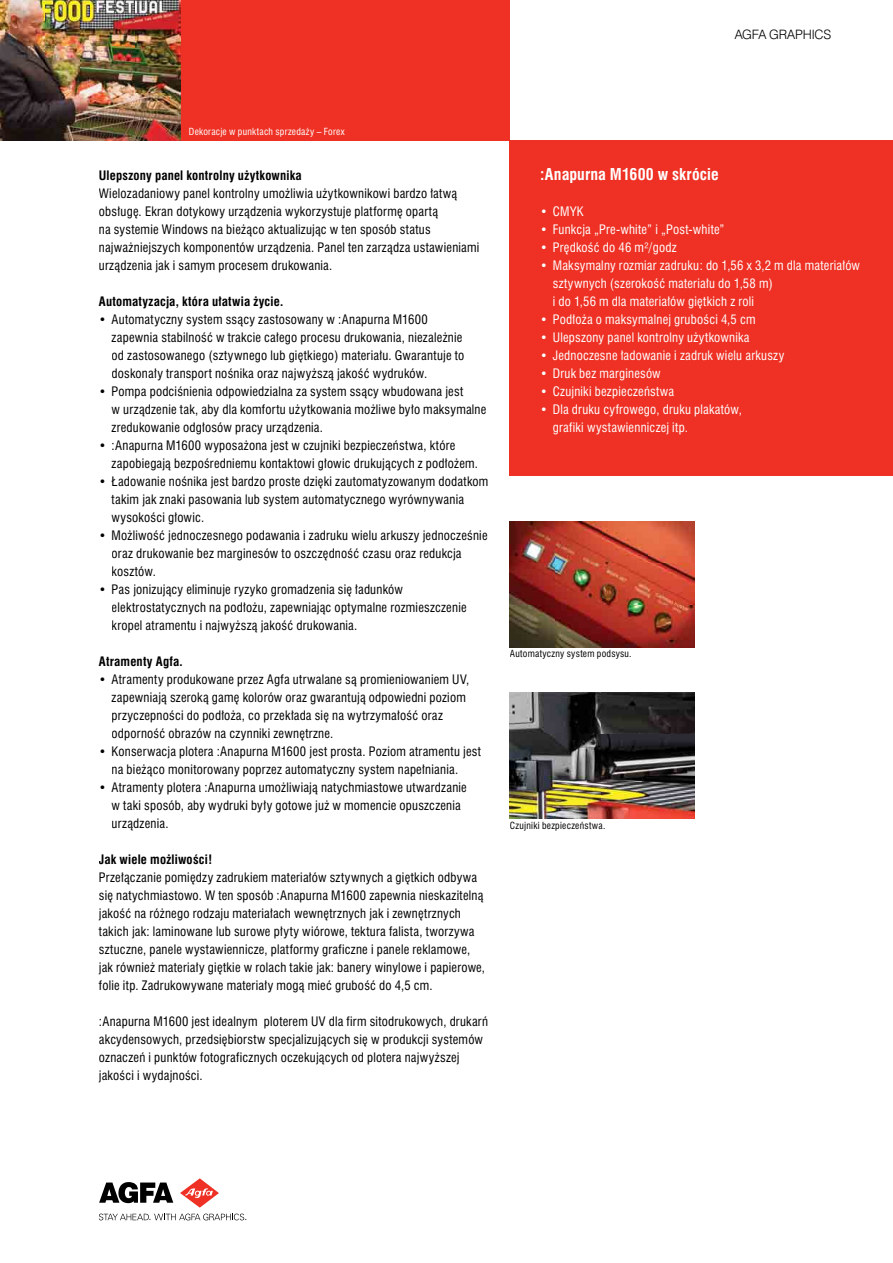
<style>
.page{position:relative;width:893px;height:1263px;background:#fff}
.page>*{position:absolute;margin:0;border:0;box-sizing:border-box;transform-origin:0 0}
.t1{font:700 15px "Swis 721 Cn PL";letter-spacing:.005em;color:#fff}
.t2{font:12px/18px "Swis 721 Cn PL";letter-spacing:.02em;color:#000}
.t3{font:12px/18px "Swis 721 Cn PL";letter-spacing:.02em;color:#fff}
.t4{font:700 12px "Swis 721 Cn PL";letter-spacing:.015em;color:#000}
.t5{font:12px "Swis 721 Lt PL";letter-spacing:-.015em;color:#000}
.t6{font:9px "Swis 721 Cn PL";letter-spacing:.03em;color:#000}
.t7{font:9px "Swis 721 Cn PL";letter-spacing:.025em;color:#fff}
</style>
<div class="page">
<svg style="left:99px;top:1213px;width:147px;height:7px"></svg>
<svg style="left:99px;top:1182px;width:74px;height:21px"></svg>
<svg style="left:180px;top:1178px;width:39px;height:29px"></svg>
<div style="left:0;top:0;width:510px;height:140px;background:#ee3124"></div>
<div style="left:510px;top:140px;width:383px;height:336px;background:#ee3124"></div>
<img style="left:510px;top:521px;width:184px;height:126px">
<img style="left:0;top:0;width:181px;height:140px">
<img style="left:510px;top:692px;width:184px;height:126px">
<p class="t5" style="left:735px;top:27px;width:98px">AGFA GRAPHICS</p>
<p class="t7" style="left:189px;top:126px;width:157px">Dekoracje w punktach sprzedaży – Forex</p>
<p class="t4" style="left:99px;top:168px;width:204px">Ulepszony panel kontrolny użytkownika</p>
<p class="t2" style="left:99px;top:184px;width:382px">Wielozadaniowy panel kontrolny umożliwia użytkownikowi bardzo łatwą obsługę. Ekran dotykowy urządzenia wykorzystuje platformę opartą<br>na systemie Windows na bieżąco aktualizując w ten sposób status najważniejszych komponentów urządzenia. Panel ten zarządza ustawieniami urządzenia jak i samym procesem drukowania.</p>
<p class="t4" style="left:99px;top:294px;width:186px">Automatyzacja, która ułatwia życie.</p>
<p class="t2" style="left:112px;top:310px;width:354px;text-indent:-13px">• Automatyczny system ssący zastosowany w :Anapurna M1600 zapewnia stabilność w trakcie całego procesu drukowania, niezależnie od zastosowanego (sztywnego lub giętkiego) materiału. Gwarantuje to doskonały transport nośnika oraz najwyższą jakość wydruków.</p>
<p class="t2" style="left:112px;top:382px;width:376px;text-indent:-13px">• Pompa podciśnienia odpowiedzialna za system ssący wbudowana jest<br>w urządzenie tak, aby dla komfortu użytkowania możliwe było maksymalne zredukowanie odgłosów pracy urządzenia.</p>
<p class="t2" style="left:112px;top:436px;width:368px;text-indent:-13px">• :Anapurna M1600 wyposażona jest w czujniki bezpieczeństwa, które zapobiegają bezpośredniemu kontaktowi głowic drukujących z podłożem.</p>
<p class="t2" style="left:112px;top:472px;width:378px;text-indent:-13px">• Ładowanie nośnika jest bardzo proste dzięki zautomatyzowanym dodatkom takim jak znaki pasowania lub system automatycznego wyrównywania wysokości głowic.</p>
<p class="t2" style="left:112px;top:526px;width:378px;text-indent:-13px">• Możliwość jednoczesnego podawania i zadruku wielu arkuszy jednocześnie oraz drukowanie bez marginesów to oszczędność czasu oraz redukcja kosztów.</p>
<p class="t2" style="left:112px;top:580px;width:357px;text-indent:-13px">• Pas jonizujący eliminuje ryzyko gromadzenia się ładunków elektrostatycznych na podłożu, zapewniając optymalne rozmieszczenie kropel atramentu i najwyższą jakość drukowania.</p>
<p class="t4" style="left:99px;top:654px;width:85px">Atramenty Agfa.</p>
<p class="t2" style="left:112px;top:670px;width:359px;text-indent:-13px">• Atramenty produkowane przez Agfa utrwalane są promieniowaniem UV, zapewniają szeroką gamę kolorów oraz gwarantują odpowiedni poziom przyczepności do podłoża, co przekłada się na wytrzymałość oraz odporność obrazów na czynniki zewnętrzne.</p>
<p class="t2" style="left:112px;top:742px;width:371px;text-indent:-13px">• Konserwacja plotera :Anapurna M1600 jest prosta. Poziom atramentu jest na bieżąco monitorowany poprzez automatyczny system napełniania.</p>
<p class="t2" style="left:112px;top:778px;width:357px;text-indent:-13px">• Atramenty plotera :Anapurna umożliwiają natychmiastowe utwardzanie w taki sposób, aby wydruki były gotowe już w momencie opuszczenia urządzenia.</p>
<p class="t4" style="left:99px;top:852px;width:115px">Jak wiele możliwości!</p>
<p class="t2" style="left:99px;top:868px;width:388px">Przełączanie pomiędzy zadrukiem materiałów sztywnych a giętkich odbywa się natychmiastowo. W ten sposób :Anapurna M1600 zapewnia nieskazitelną jakość na różnego rodzaju materiałach wewnętrznych jak i zewnętrznych takich jak: laminowane lub surowe płyty wiórowe, tektura falista, tworzywa sztuczne, panele wystawiennicze, platformy graficzne i panele reklamowe, jak również materiały giętkie w rolach takie jak: banery winylowe i papierowe, folie itp. Zadrukowywane materiały mogą mieć grubość do 4,5 cm.</p>
<p class="t2" style="left:99px;top:1012px;width:391px">:Anapurna M1600 jest idealnym ploterem UV dla firm sitodrukowych, drukarń akcydensowych, przedsiębiorstw specjalizujących się w produkcji systemów oznaczeń i punktów fotograficznych oczekujących od plotera najwyższej jakości i wydajności.</p>
<p class="t1" style="left:540px;top:165px;width:180px">:Anapurna M1600 w skrócie</p>
<p class="t3" style="left:540px;top:202px;width:45px">• CMYK</p>
<p class="t3" style="left:540px;top:220px;width:186px">• Funkcja „Pre-white” i „Post-white”</p>
<p class="t3" style="left:540px;top:238px;width:138px">• Prędkość do 46 m²/godz</p>
<p class="t3" style="left:553px;top:256px;width:309px;text-indent:-13px">• Maksymalny rozmiar zadruku: do 1,56 x 3,2 m dla materiałów sztywnych (szerokość materiału do 1,58 m)<br>i do 1,56 m dla materiałów giętkich z roli</p>
<p class="t3" style="left:540px;top:310px;width:217px">• Podłoża o maksymalnej grubości 4,5 cm</p>
<p class="t3" style="left:540px;top:328px;width:211px">• Ulepszony panel kontrolny użytkownika</p>
<p class="t3" style="left:540px;top:346px;width:246px">• Jednoczesne ładowanie i zadruk wielu arkuszy</p>
<p class="t3" style="left:540px;top:364px;width:122px">• Druk bez marginesów</p>
<p class="t3" style="left:540px;top:382px;width:136px">• Czujniki bezpieczeństwa</p>
<p class="t3" style="left:553px;top:400px;width:191px;text-indent:-13px">• Dla druku cyfrowego, druku plakatów, grafiki wystawienniczej itp.</p>
<p class="t6" style="left:510px;top:647px;width:123px">Automatyczny system podsysu.</p>
<p class="t6" style="left:510px;top:819px;width:97px">Czujniki bezpieczeństwa.</p>
</div>
